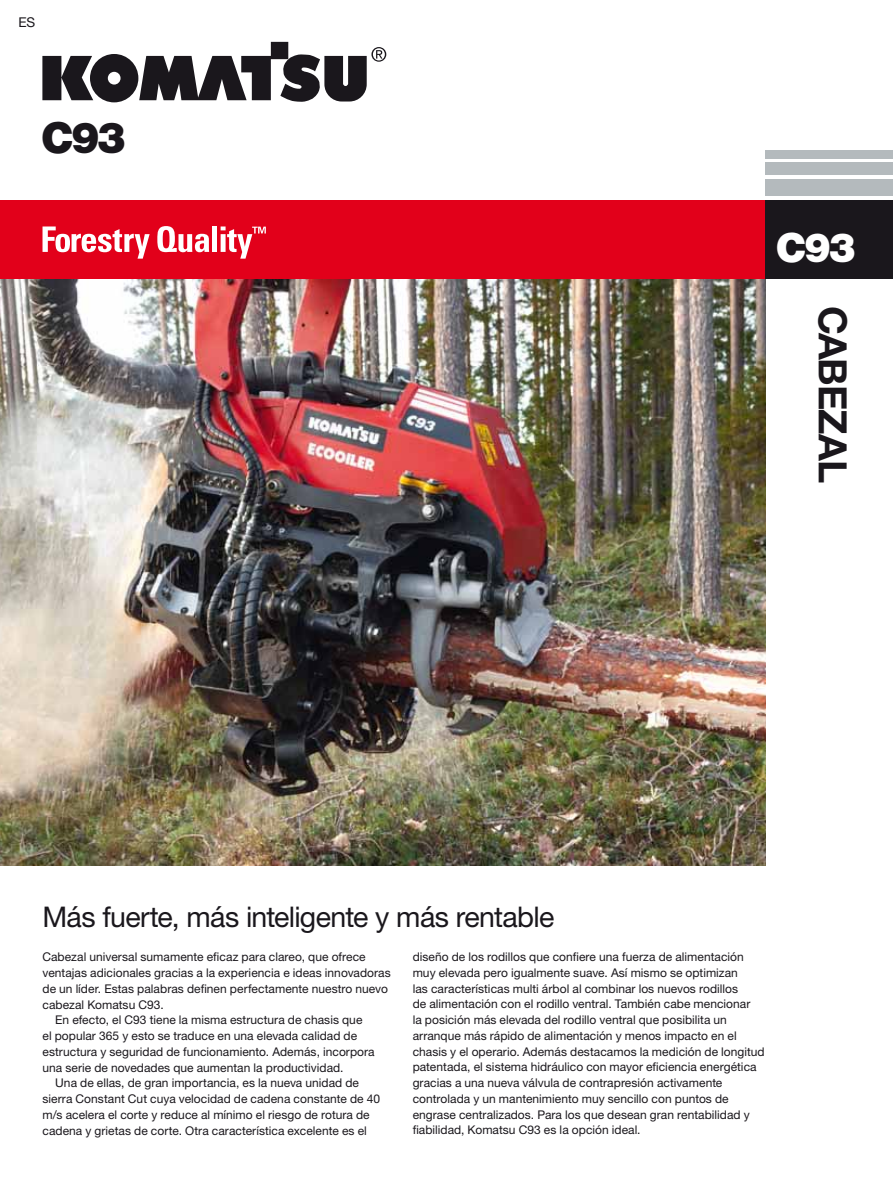
<style>
.page{position:relative;width:893px;height:1191px;background:#fff}
.page>*{position:absolute;margin:0;border:0;box-sizing:border-box;transform-origin:0 0}
.t1{font:900 42.9px "Helvetica Neue LT Std";color:#1a171c}
.t2{font:900 40.35px "Helvetica Neue LT Std";color:#fff}
.t3{font:700 39.15px "Helvetica Neue LT Std";letter-spacing:-.03em;color:#1a171c}
.t4{font:28.5px "Helvetica Neue LT Std";letter-spacing:-.02em;color:#1a171c}
.t5{font:13.5px "Helvetica Neue LT Std";color:#1a171c}
.t6{font:12px/15.8px "Helvetica Neue LT Std";letter-spacing:.005em;color:#1a171c}
</style>
<div class="page">
<img style="left:0;top:279px;width:765px;height:586px">
<div style="left:0;top:200px;width:766px;height:79px;background:#e2001a"></div>
<svg style="left:42px;top:42px;width:344px;height:60px"></svg>
<div style="left:765px;top:179px;width:128px;height:17px;background:#b4babd"></div>
<div style="left:765px;top:162px;width:128px;height:13px;background:#b4babd"></div>
<div style="left:765px;top:150px;width:128px;height:8px;background:#b4babd"></div>
<div style="left:765px;top:200px;width:128px;height:79px;background:#1a171c"></div>
<svg style="left:43px;top:226px;width:107px;height:33px"></svg>
<svg style="left:157px;top:226px;width:52px;height:26px"></svg>
<div style="left:212px;top:226px;width:5px;height:26px;background:#fff"></div>
<svg style="left:221px;top:226px;width:45px;height:33px"></svg>
<p class="t5" style="left:19px;top:17px;width:18px">ES</p>
<h1 class="t1" style="left:41px;top:113px;width:86px">C93</h1>
<h2 class="t2" style="left:776px;top:225px;width:81px">C93</h2>
<h3 class="t3" style="left:847px;top:306px;width:179px;rotate:90deg">CABEZAL</h3>
<h3 class="t4" style="left:43px;top:906px;width:513px">Más fuerte, más inteligente y más rentable</h3>
<p class="t6" style="left:43px;top:950px;width:325px">Cabezal universal sumamente eficaz para clareo, que ofrece</p>
<p class="t6" style="left:43px;top:966px;width:350px">ventajas adicionales gracias a la experiencia e ideas innovadoras</p>
<p class="t6" style="left:43px;top:981px;width:347px">de un líder. Estas palabras definen perfectamente nuestro nuevo</p>
<p class="t6" style="left:43px;top:997px;width:123px">cabezal Komatsu C93.</p>
<p class="t6" style="left:55px;top:1013px;width:309px">En efecto, el C93 tiene la misma estructura de chasis que</p>
<p class="t6" style="left:43px;top:1029px;width:316px">el popular 365 y esto se traduce en una elevada calidad de</p>
<p class="t6" style="left:43px;top:1044px;width:334px">estructura y seguridad de funcionamiento. Además, incorpora</p>
<p class="t6" style="left:43px;top:1060px;width:302px">una serie de novedades que aumentan la productividad.</p>
<p class="t6" style="left:55px;top:1076px;width:305px">Una de ellas, de gran importancia, es la nueva unidad de</p>
<p class="t6" style="left:43px;top:1092px;width:339px">sierra Constant Cut cuya velocidad de cadena constante de 40</p>
<p class="t6" style="left:43px;top:1107px;width:329px">m/s acelera el corte y reduce al mínimo el riesgo de rotura de</p>
<p class="t6" style="left:43px;top:1123px;width:326px">cadena y grietas de corte. Otra característica excelente es el</p>
<p class="t6" style="left:413px;top:950px;width:353px">diseño de los rodillos que confiere una fuerza de alimentación muy elevada pero igualmente suave. Así mismo se optimizan<br>las características multi árbol al combinar los nuevos rodillos<br>de alimentación con el rodillo ventral. También cabe mencionar<br>la posición más elevada del rodillo ventral que posibilita un arranque más rápido de alimentación y menos impacto en el chasis y el operario. Además destacamos la medición de longitud patentada, el sistema hidráulico con mayor eficiencia energética gracias a una nueva válvula de contrapresión activamente controlada y un mantenimiento muy sencillo con puntos de engrase centralizados. Para los que desean gran rentabilidad y fiabilidad, Komatsu C93 es la opción ideal.</p>
</div>
